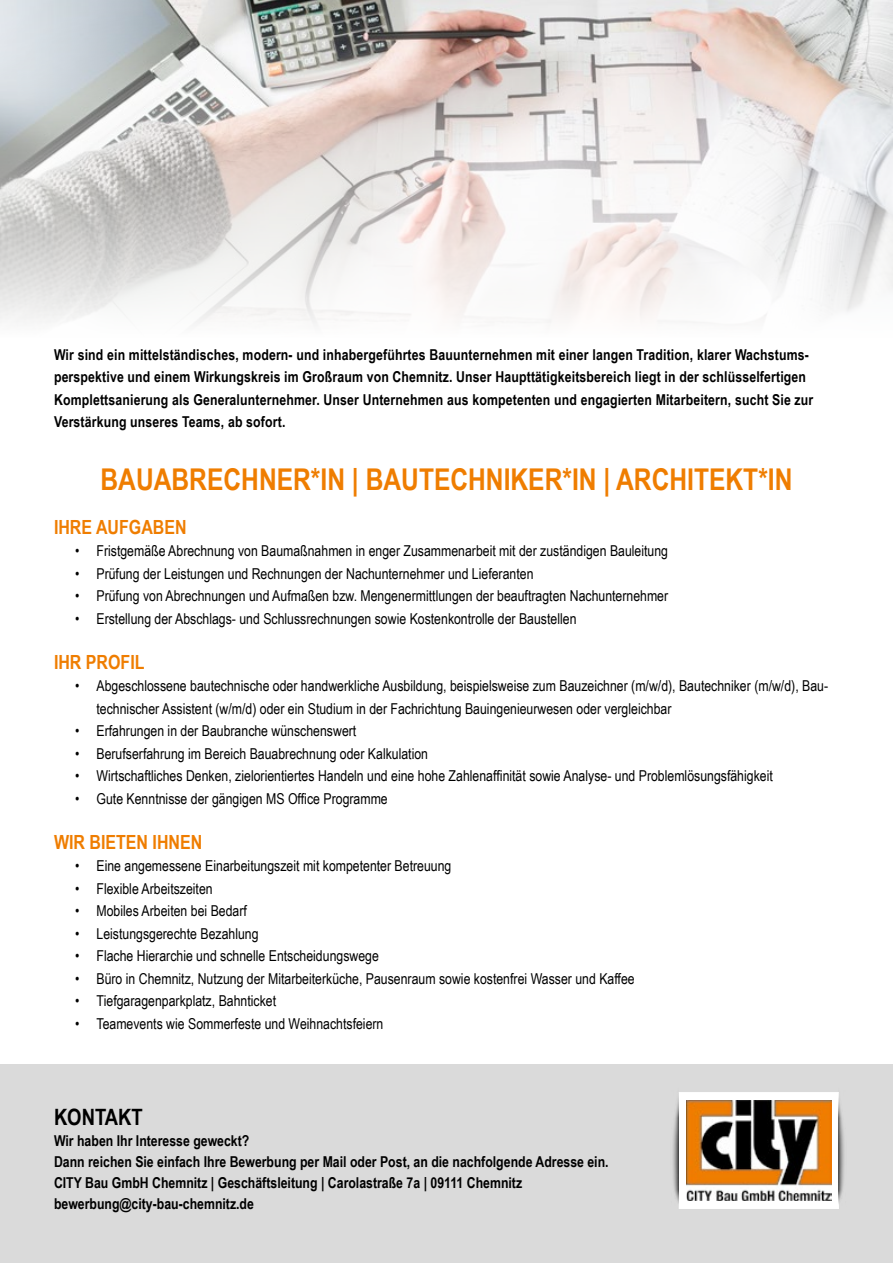
<style>
.page{position:relative;width:893px;height:1263px;background:#fff}
.page>*{position:absolute;margin:0;border:0;box-sizing:border-box;transform-origin:0 0}
.t1{font:700 30px "Arial Narrow";color:#ef7d00}
.t2{font:700 22.5px "Arial Narrow";color:#000}
.t3{font:700 19.5px "Arial Narrow";color:#ef7d00}
.t4{font:15px/22.5px "Arial Narrow";color:#000}
.t5{font:700 15px/22.5px "Arial Narrow";letter-spacing:.01em;color:#000}
</style>
<div class="page">
<img style="left:0;top:0;width:893px;height:324px">
<div style="left:0;top:1064px;width:893px;height:199px;background:#dadada"></div>
<svg style="left:679px;top:1092px;width:160px;height:117px;background:#ae9172"></svg>
<img style="left:673px;top:1099px;width:6px;height:104px">
<img style="left:839px;top:1101px;width:5px;height:100px">
<p class="t5" style="left:54px;top:342px;width:761px">Wir sind ein mittelständisches, modern- und inhabergeführtes Bauunternehmen mit einer langen Tradition, klarer Wachstums&shy;perspektive und einem Wirkungskreis im Großraum von Chemnitz. Unser Haupttätigkeitsbereich liegt in der schlüsselfertigen Komplettsanierung als Generalunternehmer. Unser Unternehmen aus kompetenten und engagierten Mitarbeitern, sucht Sie zur Verstärkung unseres Teams, ab sofort.</p>
<h1 class="t1" style="left:101px;top:457px;width:693px">BAUABRECHNER*IN | BAUTECHNIKER*IN | ARCHITEKT*IN</h1>
<h3 class="t3" style="left:54px;top:512px;width:134px">IHRE AUFGABEN</h3>
<p class="t4" style="left:75px;top:539px;width:594px">• Fristgemäße Abrechnung von Baumaßnahmen in enger Zusammenarbeit mit der zuständigen Bauleitung</p>
<p class="t4" style="left:75px;top:561px;width:460px">• Prüfung der Leistungen und Rechnungen der Nachunternehmer und Lieferanten</p>
<p class="t4" style="left:75px;top:584px;width:594px">• Prüfung von Abrechnungen und Aufmaßen bzw. Mengenermittlungen der beauftragten Nachunternehmer</p>
<p class="t4" style="left:75px;top:606px;width:503px">• Erstellung der Abschlags- und Schlussrechnungen sowie Kostenkontrolle der Baustellen</p>
<h3 class="t3" style="left:54px;top:647px;width:92px">IHR PROFIL</h3>
<p class="t4" style="left:97px;top:674px;width:733px;text-indent:-21px">• Abgeschlossene bautechnische oder handwerkliche Ausbildung, beispielsweise zum Bauzeichner (m/w/d), Bautechniker (m/w/d), Bau&shy;technischer Assistent (w/m/d) oder ein Studium in der Fachrichtung Bauingenieurwesen oder vergleichbar</p>
<p class="t4" style="left:75px;top:719px;width:283px">• Erfahrungen in der Baubranche wünschenswert</p>
<p class="t4" style="left:75px;top:741px;width:354px">• Berufserfahrung im Bereich Bauabrechnung oder Kalkulation</p>
<p class="t4" style="left:75px;top:764px;width:699px">• Wirtschaftliches Denken, zielorientiertes Handeln und eine hohe Zahlenaffinität sowie Analyse- und Problemlösungsfähigkeit</p>
<p class="t4" style="left:75px;top:786px;width:314px">• Gute Kenntnisse der gängigen MS Office Programme</p>
<h3 class="t3" style="left:54px;top:827px;width:150px">WIR BIETEN IHNEN</h3>
<p class="t4" style="left:75px;top:854px;width:378px">• Eine angemessene Einarbeitungszeit mit kompetenter Betreuung</p>
<p class="t4" style="left:75px;top:876px;width:139px">• Flexible Arbeitszeiten</p>
<p class="t4" style="left:75px;top:899px;width:173px">• Mobiles Arbeiten bei Bedarf</p>
<p class="t4" style="left:75px;top:921px;width:185px">• Leistungsgerechte Bezahlung</p>
<p class="t4" style="left:75px;top:944px;width:305px">• Flache Hierarchie und schnelle Entscheidungswege</p>
<p class="t4" style="left:75px;top:966px;width:561px">• Büro in Chemnitz, Nutzung der Mitarbeiterküche, Pausenraum sowie kostenfrei Wasser und Kaffee</p>
<p class="t4" style="left:75px;top:989px;width:202px">• Tiefgaragenparkplatz, Bahnticket</p>
<p class="t4" style="left:75px;top:1011px;width:310px">• Teamevents wie Sommerfeste und Weihnachtsfeiern</p>
<h2 class="t2" style="left:54px;top:1100px;width:90px">KONTAKT</h2>
<p class="t5" style="left:54px;top:1129px;width:556px;line-height:21px">Wir haben Ihr Interesse geweckt?<br>Dann reichen Sie einfach Ihre Bewerbung per Mail oder Post, an die nachfolgende Adresse ein.<br>CITY Bau GmbH Chemnitz | Geschäftsleitung | Carolastraße 7a | 09111 Chemnitz bewerbung@city-bau-chemnitz.de</p>
</div>
